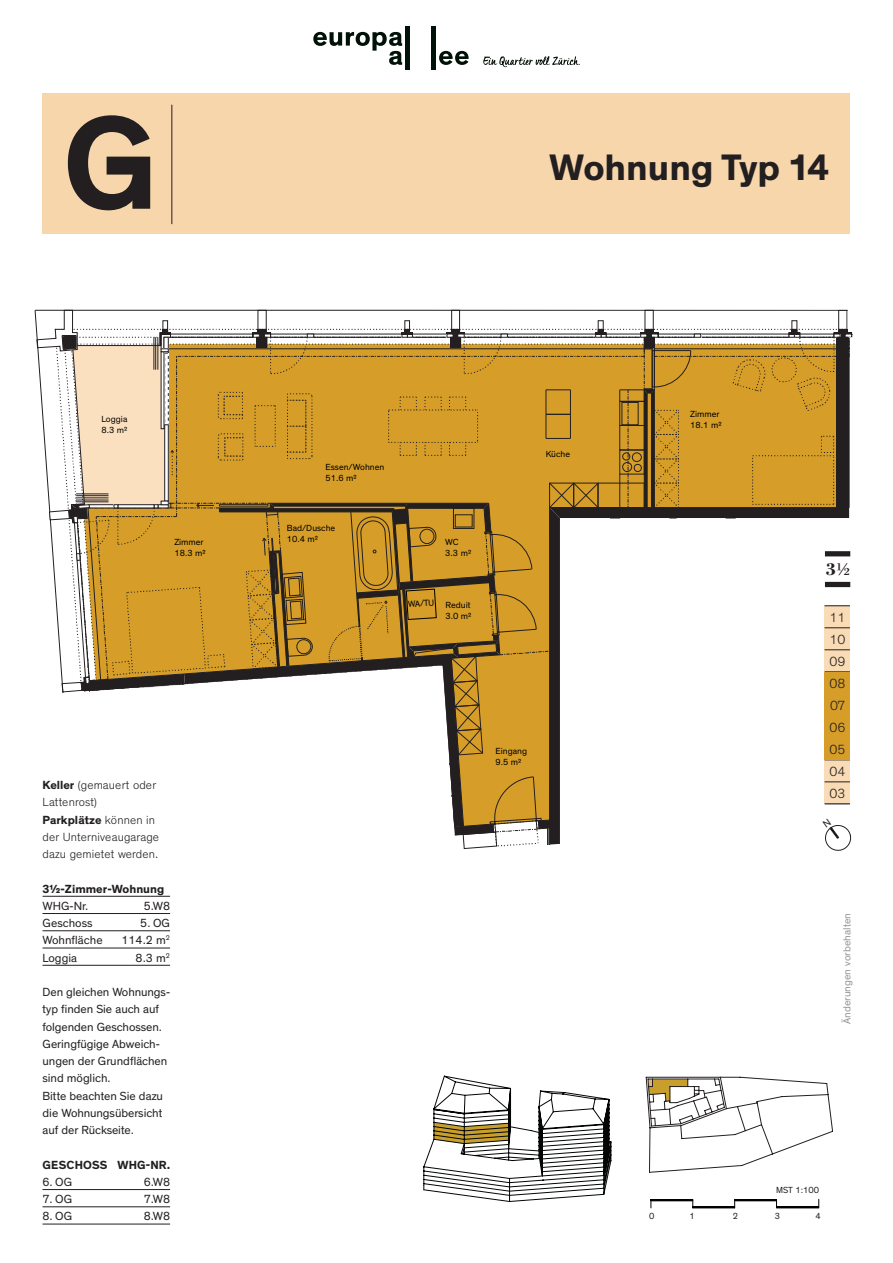
<style>
.page{position:relative;width:893px;height:1263px;background:#fff}
.page>*{position:absolute;margin:0;border:0;box-sizing:border-box;transform-origin:0 0}
.t1{font:700 135px "Theinhardt";color:#231f20}
.t2{font:700 37.5px "Theinhardt";color:#231f20}
.t3{font:700 18px "Bodoni";color:#231f20}
.t4{font:300 13.5px/22px "Theinhardt";color:#231f20;text-align:justify}
.t5{font:12px/17.2px "Theinhardt";letter-spacing:-.005em;color:#231f20}
.t6{font:300 12px/17.2px "Theinhardt";letter-spacing:.01em;color:#231f20}
.t7{font:700 12px "Theinhardt";letter-spacing:.005em;color:#231f20}
.t8{font:10.5px "Theinhardt";color:#939598}
.t9{font:9px/10.8px "Theinhardt";color:#000}
.t10{font:9px "Theinhardt";color:#231f20}
.s1{font-weight:700}
.s2{font-weight:400}
</style>
<div class="page">
<div style="left:43px;top:93px;width:807px;height:140px;background:#f7d6ab"></div>
<hr style="left:171px;top:105px;width:1px;height:119px;background:#231f20">
<svg style="left:313px;top:32px;width:89px;height:33px"></svg>
<svg style="left:439px;top:51px;width:30px;height:14px"></svg>
<hr style="left:406px;top:27px;width:4px;height:43px;background:#001208">
<hr style="left:432px;top:27px;width:4px;height:43px;background:#001208">
<svg style="left:483px;top:56px;width:97px;height:11px"></svg>
<svg style="left:423px;top:1076px;width:188px;height:126px"></svg>
<hr style="left:43px;top:896px;width:127px;height:1px;background:#231f20">
<hr style="left:43px;top:913px;width:127px;height:1px;background:#231f20">
<hr style="left:43px;top:930px;width:127px;height:1px;background:#231f20">
<hr style="left:43px;top:948px;width:127px;height:1px;background:#231f20">
<hr style="left:43px;top:965px;width:127px;height:1px;background:#231f20">
<hr style="left:43px;top:1189px;width:127px;height:1px;background:#231f20">
<hr style="left:43px;top:1206px;width:127px;height:1px;background:#231f20">
<hr style="left:43px;top:1224px;width:127px;height:1px;background:#231f20">
<hr style="left:651px;top:1199px;width:42px;height:2px;background:#000">
<hr style="left:693px;top:1208px;width:42px;height:1px;background:#000">
<hr style="left:692px;top:1206px;width:43px;height:2px;background:#000">
<hr style="left:734px;top:1199px;width:43px;height:2px;background:#000">
<hr style="left:777px;top:1208px;width:41px;height:1px;background:#000">
<hr style="left:776px;top:1206px;width:43px;height:2px;background:#000">
<svg style="left:646px;top:1077px;width:187px;height:95px"></svg>
<svg style="left:35px;top:310px;width:818px;height:541px"></svg>
<h1 class="t1" style="left:63px;top:80px;width:98px">G</h1>
<p class="t9" style="left:101px;top:414px;width:28px">Loggia<br>8.3 m²</p>
<p class="t9" style="left:174px;top:536px;width:33px">Zimmer<br>18.3 m²</p>
<p class="t6" style="left:43px;top:777px;width:118px"><span class="s1">Keller</span> (gemauert oder<br>Lattenrost)<br><span class="s1">Parkplätze</span> können in der Unterniveaugarage dazu gemietet werden.</p>
<p class="t7" style="left:43px;top:881px;width:123px">3½-Zimmer-Wohnung</p>
<p class="t5" style="left:43px;top:897px;width:47px">WHG-Nr.</p>
<p class="t5" style="left:144px;top:897px;width:28px">5.W8</p>
<p class="t5" style="left:43px;top:915px;width:52px">Geschoss</p>
<p class="t5" style="left:140px;top:915px;width:31px">5. OG</p>
<p class="t5" style="left:43px;top:932px;width:62px">Wohnfläche</p>
<p class="t5" style="left:121px;top:932px;width:50px">114.2 m<sup>2</sup></p>
<p class="t5" style="left:43px;top:949px;width:36px">Loggia</p>
<p class="t5" style="left:136px;top:949px;width:36px">8.3 m<sup>2</sup></p>
<p class="t5" style="left:43px;top:984px;width:129px">Den gleichen Wohnungs&shy;typ finden Sie auch auf folgenden Geschossen.<br>Geringfügige Abweich&shy;ungen der Grundflächen sind möglich.<br>Bitte beachten Sie dazu die Wohnungsübersicht auf der Rückseite.</p>
<p class="t7" style="left:43px;top:1157px;width:129px">GESCHOSS WHG-NR.</p>
<p class="t5" style="left:43px;top:1173px;width:31px">6. OG</p>
<p class="t5" style="left:144px;top:1173px;width:28px">6.W8</p>
<p class="t5" style="left:43px;top:1191px;width:31px">7. OG</p>
<p class="t5" style="left:144px;top:1191px;width:28px">7.W8</p>
<p class="t5" style="left:43px;top:1208px;width:31px">8. OG</p>
<p class="t5" style="left:144px;top:1208px;width:28px">8.W8</p>
<h2 class="t2" style="left:549px;top:144px;width:281px">Wohnung Typ 14</h2>
<p class="t9" style="left:326px;top:462px;width:60px">Essen/Wohnen<br>51.6 m²</p>
<p class="t9" style="left:287px;top:523px;width:50px">Bad/Dusche<br>10.4 m²</p>
<p class="t9" style="left:445px;top:537px;width:27px">WC<br>3.3 m²</p>
<p class="t9" style="left:408px;top:599px;width:28px;rotate:-4deg">WA/TU</p>
<p class="t9" style="left:445px;top:600px;width:27px">Reduit<br>3.0 m²</p>
<p class="t9" style="left:546px;top:448px;width:26px">Küche</p>
<p class="t9" style="left:495px;top:746px;width:33px">Eingang<br>9.5 m²</p>
<p class="t9" style="left:690px;top:409px;width:33px">Zimmer<br>18.1 m²</p>
<h3 class="t3" style="left:825px;top:558px;width:26px">3<span class="s2">½</span></h3>
<p class="t4" style="left:829px;top:607px;width:17px">11<br>10<br>09<br>08<br>07<br>06<br>05<br>04<br>03</p>
<p class="t8" style="left:841px;top:1024px;width:112px;rotate:-90deg">Änderungen vorbehalten</p>
<p class="t10" style="left:776px;top:1185px;width:44px">MST 1:100</p>
<p class="t10" style="left:649px;top:1211px;width:7px">0</p>
<p class="t10" style="left:689px;top:1211px;width:7px">1</p>
<p class="t10" style="left:733px;top:1211px;width:7px">2</p>
<p class="t10" style="left:775px;top:1211px;width:7px">3</p>
<p class="t10" style="left:815px;top:1211px;width:7px">4</p>
</div>
